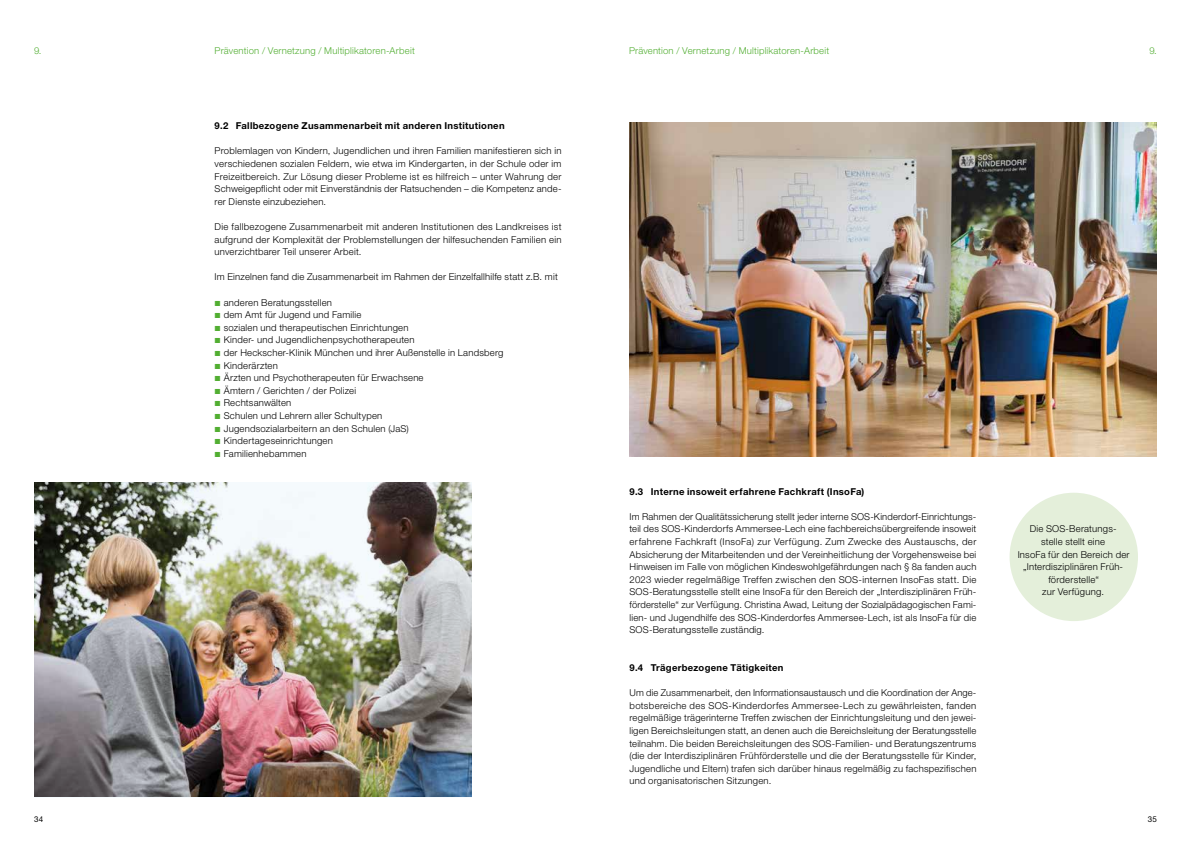
<style>
.page{position:relative;width:1191px;height:842px;background:#fff}
.page>*{position:absolute;margin:0;border:0;box-sizing:border-box;transform-origin:0 0}
.t1{font:300 9.5px/12.6px "Helvetica Neue LT Std";letter-spacing:.025em;color:#000;text-align:justify}
.t2{font:700 9.5px "Helvetica Neue LT Std";letter-spacing:.03em;color:#000}
.t3{font:300 9.5px "Helvetica Neue LT Std";letter-spacing:.02em;color:#52ae32}
.t4{font:8px "Helvetica Neue LT Std";color:#000}
</style>
<div class="page">
<div style="left:1009px;top:493px;width:129px;height:128px;background:#e4efda;border-radius:50%"></div>
<img style="left:629px;top:122px;width:528px;height:335px">
<img style="left:34px;top:482px;width:437px;height:315px">
<p class="t3" style="left:34px;top:44px;width:9px">9.</p>
<p class="t3" style="left:215px;top:44px;width:202px">Prävention / Vernetzung / Multiplikatoren-Arbeit</p>
<p class="t2" style="left:215px;top:120px;width:291px">9.2 Fallbezogene Zusammenarbeit mit anderen Institutionen</p>
<p class="t1" style="left:215px;top:144px;width:348px">Problemlagen von Kindern, Jugendlichen und ihren Familien manifestieren sich in verschiedenen sozialen Feldern, wie etwa im Kindergarten, in der Schule oder im Freizeitbereich. Zur Lösung dieser Probleme ist es hilfreich – unter Wahrung der Schweigepflicht oder mit Einverständnis der Ratsuchenden – die Kompetenz ande&shy;rer Dienste einzubeziehen.</p>
<p class="t1" style="left:215px;top:220px;width:348px">Die fallbezogene Zusammenarbeit mit anderen Institutionen des Landkreises ist aufgrund der Komplexität der Problemstellungen der hilfesuchenden Familien ein unverzichtbarer Teil unserer Arbeit.</p>
<p class="t1" style="left:215px;top:270px;width:345px">Im Einzelnen fand die Zusammenarbeit im Rahmen der Einzelfallhilfe statt z.B. mit</p>
<p class="t1" style="left:224px;top:296px;width:281px;text-align:left">anderen Beratungsstellen<br>dem Amt für Jugend und Familie<br>sozialen und therapeutischen Einrichtungen<br>Kinder- und Jugendlichenpsychotherapeuten<br>der Heckscher-Klinik München und ihrer Außenstelle in Landsberg Kinderärzten<br>Ärzten und Psychotherapeuten für Erwachsene<br>Ämtern / Gerichten / der Polizei<br>Rechtsanwälten<br>Schulen und Lehrern aller Schultypen<br>Jugendsozialarbeitern an den Schulen (JaS)<br>Kindertageseinrichtungen<br>Familienhebammen</p>
<p class="t3" style="left:629px;top:44px;width:202px">Prävention / Vernetzung / Multiplikatoren-Arbeit</p>
<p class="t3" style="left:1149px;top:44px;width:9px">9.</p>
<p class="t2" style="left:629px;top:485px;width:236px">9.3 Interne insoweit erfahrene Fachkraft (InsoFa)</p>
<p class="t1" style="left:629px;top:510px;width:348px">Im Rahmen der Qualitätssicherung stellt jeder interne SOS-Kinderdorf-Einrichtungs&shy;teil des SOS-Kinderdorfs Ammersee-Lech eine fachbereichsübergreifende insoweit erfahrene Fachkraft (InsoFa) zur Verfügung. Zum Zwecke des Austauschs, der Absicherung der Mitarbeitenden und der Vereinheitlichung der Vorgehensweise bei Hinweisen im Falle von möglichen Kindeswohlgefährdungen nach § 8a fanden auch 2023 wieder regelmäßige Treffen zwischen den SOS-internen InsoFas statt. Die SOS-Beratungsstelle stellt eine InsoFa für den Bereich der „Interdisziplinären Früh&shy;förderstelle“ zur Verfügung. Christina Awad, Leitung der Sozialpädagogischen Fami&shy;lien- und Jugendhilfe des SOS-Kinderdorfes Ammersee-Lech, ist als InsoFa für die SOS-Beratungsstelle zuständig.</p>
<p class="t2" style="left:629px;top:662px;width:155px">9.4 Trägerbezogene Tätigkeiten</p>
<p class="t1" style="left:629px;top:686px;width:348px">Um die Zusammenarbeit, den Informationsaustausch und die Koordination der Ange&shy;botsbereiche des SOS-Kinderdorfes Ammersee-Lech zu gewährleisten, fanden regelmäßige trägerinterne Treffen zwischen der Einrichtungsleitung und den jewei&shy;ligen Bereichsleitungen statt, an denen auch die Bereichsleitung der Beratungsstelle teilnahm. Die beiden Bereichsleitungen des SOS-Familien- und Beratungszentrums (die der Interdisziplinären Frühförderstelle und die der Beratungsstelle für Kinder, Jugendliche und Eltern) trafen sich darüber hinaus regelmäßig zu fachspezifischen und organisatorischen Sitzungen.</p>
<p class="t1" style="left:1017px;top:522px;width:113px;text-align:center">Die SOS-Beratungs-<br>stelle stellt eine<br>InsoFa für den Bereich der „Interdisziplinären Früh&shy;förderstelle“<br>zur Verfügung.</p>
<p class="t4" style="left:34px;top:815px;width:11px">34</p>
<p class="t4" style="left:1147px;top:815px;width:11px">35</p>
</div>
